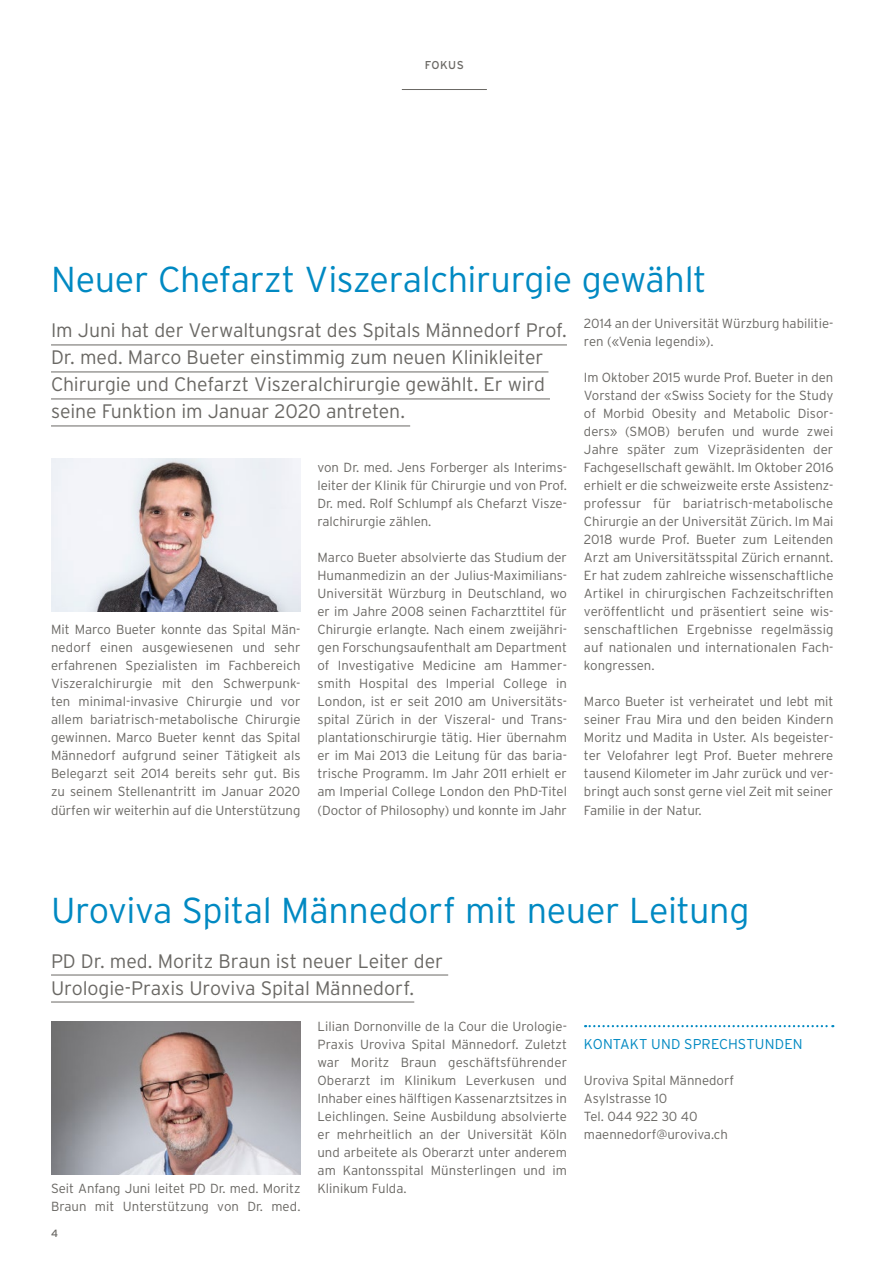
<style>
.page{position:relative;width:893px;height:1263px;background:#fff}
.page>*{position:absolute;margin:0;border:0;box-sizing:border-box;transform-origin:0 0}
.Titel_gross_blau{font:300 36px "Interstate";letter-spacing:-.01em;color:#0089c2}
.Lead{font:300 19.5px/27px "Interstate";letter-spacing:-.005em;color:#6a6864}
.Kasten_Titel{font:300 14.25px "Interstate";letter-spacing:.005em;color:#0089c2}
.Laufsatz_block{font:300 13.2px/18px "Interstate";color:#6a6864;text-align:justify}
.t1{font:11.4px "Interstate";letter-spacing:.035em;color:#6a6864}
.t2{font:10.5px "Interstate";color:#6a6864}
</style>
<div class="page">
<svg style="left:585px;top:1025px;width:248px;height:2px"></svg>
<img style="left:51px;top:459px;width:249px;height:153px">
<img style="left:51px;top:1021px;width:249px;height:153px">
<hr style="left:51px;top:345px;width:516px;height:1px;background:#6a6864">
<hr style="left:51px;top:372px;width:497px;height:1px;background:#6a6864">
<hr style="left:51px;top:399px;width:499px;height:1px;background:#6a6864">
<hr style="left:51px;top:426px;width:359px;height:1px;background:#6a6864">
<hr style="left:402px;top:89px;width:85px;height:1px;background:#6a6864">
<hr style="left:51px;top:975px;width:397px;height:1px;background:#6a6864">
<hr style="left:51px;top:1002px;width:363px;height:1px;background:#6a6864">
<p class="t1" style="left:425px;top:58px;width:41px">FOKUS</p>
<p class="Titel_gross_blau" style="left:51px;top:258px;width:657px">Neuer Chefarzt Viszeralchirurgie gewählt</p>
<p class="Lead" style="left:51px;top:317px;width:517px">Im Juni hat der Verwaltungsrat des Spitals Männedorf Prof.<br>Dr. med. Marco Bueter einstimmig zum neuen Klinikleiter Chirurgie und Chefarzt Viszeralchirurgie gewählt. Er wird seine Funktion im Januar 2020 antreten.</p>
<p class="Laufsatz_block" style="left:584px;top:315px;width:251px">2014 an der Universität Würzburg habilitie&shy;ren («Venia legendi»).</p>
<p class="Laufsatz_block" style="left:584px;top:369px;width:251px">Im Oktober 2015 wurde Prof. Bueter in den Vorstand der «Swiss Society for the Study of Morbid Obesity and Metabolic Disor&shy;ders» (SMOB) berufen und wurde zwei Jahre später zum Vizepräsidenten der Fachgesellschaft gewählt. Im Oktober 2016 erhielt er die schweizweite erste Assistenz&shy;professur für bariatrisch-metabolische Chirurgie an der Universität Zürich. Im Mai 2018 wurde Prof. Bueter zum Leitenden Arzt am Universitätsspital Zürich ernannt.<br>Er hat zudem zahlreiche wissenschaftliche Artikel in chirurgischen Fachzeitschriften veröffentlicht und präsentiert seine wis&shy;senschaftlichen Ergebnisse regelmässig auf nationalen und internationalen Fach&shy;kongressen.</p>
<p class="Laufsatz_block" style="left:584px;top:693px;width:251px">Marco Bueter ist verheiratet und lebt mit seiner Frau Mira und den beiden Kindern Moritz und Madita in Uster. Als begeister&shy;ter Velofahrer legt Prof. Bueter mehrere tausend Kilometer im Jahr zurück und ver&shy;bringt auch sonst gerne viel Zeit mit seiner Familie in der Natur.</p>
<p class="Laufsatz_block" style="left:317px;top:459px;width:251px">von Dr. med. Jens Forberger als Interims&shy;leiter der Klinik für Chirurgie und von Prof.<br>Dr. med. Rolf Schlumpf als Chefarzt Visze&shy;ralchirurgie zählen.</p>
<p class="Laufsatz_block" style="left:317px;top:549px;width:251px">Marco Bueter absolvierte das Studium der Humanmedizin an der Julius-Maximilians-Universität Würzburg in Deutschland, wo er im Jahre 2008 seinen Facharzttitel für Chirurgie erlangte. Nach einem zweijähri&shy;gen Forschungsaufenthalt am Department of Investigative Medicine am Hammer&shy;smith Hospital des Imperial College in London, ist er seit 2010 am Universitäts&shy;spital Zürich in der Viszeral- und Trans&shy;plantationschirurgie tätig. Hier übernahm er im Mai 2013 die Leitung für das baria&shy;trische Programm. Im Jahr 2011 erhielt er am Imperial College London den PhD-Titel (Doctor of Philosophy) und konnte im Jahr</p>
<p class="Laufsatz_block" style="left:51px;top:621px;width:251px">Mit Marco Bueter konnte das Spital Män&shy;nedorf einen ausgewiesenen und sehr erfahrenen Spezialisten im Fachbereich Viszeralchirurgie mit den Schwerpunk&shy;ten minimal-invasive Chirurgie und vor allem bariatrisch-metabolische Chirurgie gewinnen. Marco Bueter kennt das Spital Männedorf aufgrund seiner Tätigkeit als Belegarzt seit 2014 bereits sehr gut. Bis zu seinem Stellenantritt im Januar 2020 dürfen wir weiterhin auf die Unterstützung</p>
<p class="Titel_gross_blau" style="left:51px;top:888px;width:700px">Uroviva Spital Männedorf mit neuer Leitung</p>
<p class="Lead" style="left:51px;top:947px;width:394px">PD Dr. med. Moritz Braun ist neuer Leiter der<br>Urologie-Praxis Uroviva Spital Männedorf.</p>
<p class="Laufsatz_block" style="left:51px;top:1179px;width:251px">Seit Anfang Juni leitet PD Dr. med. Moritz<br>Braun mit Unterstützung von Dr. med.</p>
<p class="t2" style="left:51px;top:1227px;width:9px">4</p>
<p class="Laufsatz_block" style="left:317px;top:1017px;width:251px">Lilian Dornonville de la Cour die Urologie-Praxis Uroviva Spital Männedorf. Zuletzt war Moritz Braun geschäftsführender Oberarzt im Klinikum Leverkusen und Inhaber eines hälftigen Kassenarztsitzes in Leichlingen. Seine Ausbildung absolvierte er mehrheitlich an der Universität Köln und arbeitete als Oberarzt unter anderem am Kantonsspital Münsterlingen und im Klinikum Fulda.</p>
<p class="Kasten_Titel" style="left:584px;top:1035px;width:220px">KONTAKT UND SPRECHSTUNDEN</p>
<p class="Laufsatz_block" style="left:584px;top:1071px;width:152px">Uroviva Spital Männedorf</p>
<p class="Laufsatz_block" style="left:584px;top:1089px;width:85px">Asylstrasse 10</p>
<p class="Laufsatz_block" style="left:584px;top:1107px;width:115px">Tel. 044 922 30 40</p>
<p class="Laufsatz_block" style="left:584px;top:1125px;width:145px">maennedorf@uroviva.ch</p>
</div>
